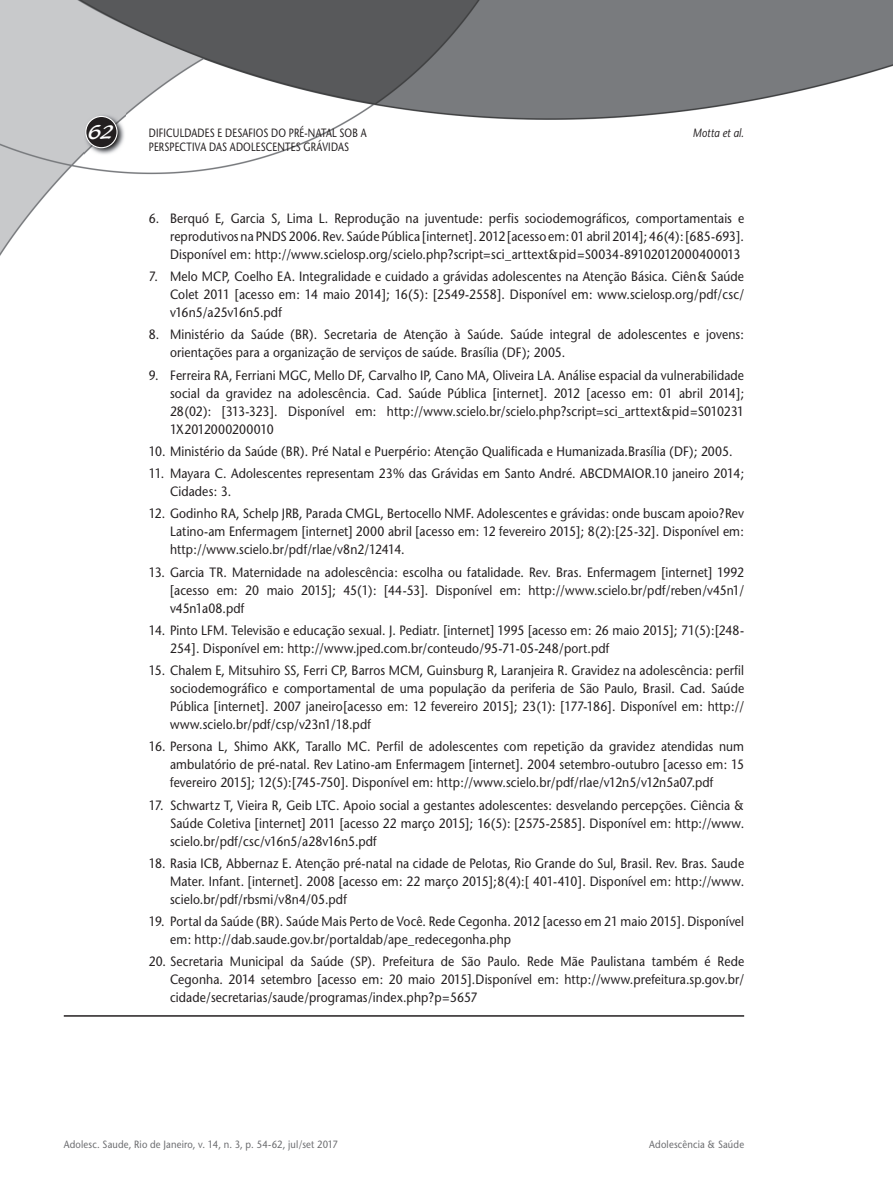
<style>
.page{position:relative;width:893px;height:1191px;background:#fff}
.page>*{position:absolute;margin:0;border:0;box-sizing:border-box;transform-origin:0 0}
.t1{font:21px "Blacklight D";color:#fff}
.t2{font:13.5px/18px "Stone Sans";letter-spacing:.01em;color:#231f20;text-align:justify;scale:.9 1}
.t3{font:12px "Stone Sans";letter-spacing:.02em;color:#231f20;scale:.8 1}
.t4{font:italic 12px "Stone Sans";letter-spacing:.01em;color:#231f20;scale:.85 1}
.t5{font:10.5px "Stone Sans";letter-spacing:.02em;color:#6c6d70;scale:.9 1}
</style>
<div class="page">
<img style="left:0;top:0;width:893px;height:256px">
<img style="left:84px;top:114px;width:41px;height:42px">
<div style="left:86px;top:116px;width:31px;height:32px;background:#231f20;border-radius:50%"></div>
<div style="left:85px;top:116px;width:33px;height:32px;border:1px solid #fff;border-radius:50%"></div>
<hr style="left:64px;top:1015px;width:680px;height:1px;background:#231f20">
<h1 class="t1" style="left:89px;top:119px;width:27px">62</h1>
<p class="t3" style="left:149px;top:125px;width:274px">DIFICULDADES E DESAFIOS DO PRÉ-NATAL SOB A</p>
<p class="t4" style="left:693px;top:125px;width:62px">Motta et al.</p>
<p class="t3" style="left:149px;top:140px;width:252px">PERSPECTIVA DAS ADOLESCENTES GRÁVIDAS</p>
<p class="t2" style="left:170px;top:209px;width:639px;text-indent:-21px">6. Berquó E, Garcia S, Lima L. Reprodução na juventude: perfis sociodemográficos, comportamentais e reprodutivos na PNDS 2006. Rev. Saúde Pública [internet]. 2012 [acesso em: 01 abril 2014]; 46(4): [685-693].<br>Disponível em: http://www.scielosp.org/scielo.php?script=sci_arttext&amp;pid=S0034-89102012000400013</p>
<p class="t2" style="left:170px;top:267px;width:639px;text-indent:-21px">7. Melo MCP, Coelho EA. Integralidade e cuidado a grávidas adolescentes na Atenção Básica. Ciên&amp; Saúde Colet 2011 [acesso em: 14 maio 2014]; 16(5): [2549-2558]. Disponível em: www.scielosp.org/pdf/csc/ v16n5/a25v16n5.pdf</p>
<p class="t2" style="left:170px;top:326px;width:639px;text-indent:-21px">8. Ministério da Saúde (BR). Secretaria de Atenção à Saúde. Saúde integral de adolescentes e jovens: orientações para a organização de serviços de saúde. Brasília (DF); 2005.</p>
<p class="t2" style="left:170px;top:366px;width:639px;text-indent:-21px">9. Ferreira RA, Ferriani MGC, Mello DF, Carvalho IP, Cano MA, Oliveira LA. Análise espacial da vulnerabilidade social da gravidez na adolescência. Cad. Saúde Pública [internet]. 2012 [acesso em: 01 abril 2014]; 28(02): [313-323]. Disponível em: http://www.scielo.br/scielo.php?script=sci_arttext&amp;pid=S010231<br>1X2012000200010</p>
<p class="t2" style="left:149px;top:442px;width:650px">10. Ministério da Saúde (BR). Pré Natal e Puerpério: Atenção Qualificada e Humanizada.Brasília (DF); 2005.</p>
<p class="t2" style="left:170px;top:464px;width:639px;text-indent:-21px">11. Mayara C. Adolescentes representam 23% das Grávidas em Santo André. ABCDMAIOR.10 janeiro 2014;<br>Cidades: 3.</p>
<p class="t2" style="left:170px;top:504px;width:639px;text-indent:-21px">12. Godinho RA, Schelp JRB, Parada CMGL, Bertocello NMF. Adolescentes e grávidas: onde buscam apoio?Rev Latino-am Enfermagem [internet] 2000 abril [acesso em: 12 fevereiro 2015]; 8(2):[25-32]. Disponível em: http://www.scielo.br/pdf/rlae/v8n2/12414.</p>
<p class="t2" style="left:170px;top:563px;width:639px;text-indent:-21px">13. Garcia TR. Maternidade na adolescência: escolha ou fatalidade. Rev. Bras. Enfermagem [internet] 1992 [acesso em: 20 maio 2015]; 45(1): [44-53]. Disponível em: http://www.scielo.br/pdf/reben/v45n1/ v45n1a08.pdf</p>
<p class="t2" style="left:170px;top:621px;width:639px;text-indent:-21px">14. Pinto LFM. Televisão e educação sexual. J. Pediatr. [internet] 1995 [acesso em: 26 maio 2015]; 71(5):[248-<br>254]. Disponível em: http://www.jped.com.br/conteudo/95-71-05-248/port.pdf</p>
<p class="t2" style="left:170px;top:661px;width:639px;text-indent:-21px">15. Chalem E, Mitsuhiro SS, Ferri CP, Barros MCM, Guinsburg R, Laranjeira R. Gravidez na adolescência: perfil sociodemográfico e comportamental de uma população da periferia de São Paulo, Brasil. Cad. Saúde Pública [internet]. 2007 janeiro[acesso em: 12 fevereiro 2015]; 23(1): [177-186]. Disponível em: http:// www.scielo.br/pdf/csp/v23n1/18.pdf</p>
<p class="t2" style="left:170px;top:737px;width:639px;text-indent:-21px">16. Persona L, Shimo AKK, Tarallo MC. Perfil de adolescentes com repetição da gravidez atendidas num ambulatório de pré-natal. Rev Latino-am Enfermagem [internet]. 2004 setembro-outubro [acesso em: 15 fevereiro 2015]; 12(5):[745-750]. Disponível em: http://www.scielo.br/pdf/rlae/v12n5/v12n5a07.pdf</p>
<p class="t2" style="left:170px;top:796px;width:639px;text-indent:-21px">17. Schwartz T, Vieira R, Geib LTC. Apoio social a gestantes adolescentes: desvelando percepções. Ciência &amp; Saúde Coletiva [internet] 2011 [acesso 22 março 2015]; 16(5): [2575-2585]. Disponível em: http://www. scielo.br/pdf/csc/v16n5/a28v16n5.pdf</p>
<p class="t2" style="left:170px;top:854px;width:639px;text-indent:-21px">18. Rasia ICB, Abbernaz E. Atenção pré-natal na cidade de Pelotas, Rio Grande do Sul, Brasil. Rev. Bras. Saude Mater. Infant. [internet]. 2008 [acesso em: 22 março 2015];8(4):[ 401-410]. Disponível em: http://www. scielo.br/pdf/rbsmi/v8n4/05.pdf</p>
<p class="t2" style="left:170px;top:912px;width:639px;text-indent:-21px">19. Portal da Saúde (BR). Saúde Mais Perto de Você. Rede Cegonha. 2012 [acesso em 21 maio 2015]. Disponível em: http://dab.saude.gov.br/portaldab/ape_redecegonha.php</p>
<p class="t2" style="left:170px;top:952px;width:639px;text-indent:-21px">20. Secretaria Municipal da Saúde (SP). Prefeitura de São Paulo. Rede Mãe Paulistana também é Rede Cegonha. 2014 setembro [acesso em: 20 maio 2015].Disponível em: http://www.prefeitura.sp.gov.br/ cidade/secretarias/saude/programas/index.php?p=5657</p>
<p class="t5" style="left:64px;top:1137px;width:306px">Adolesc. Saude, Rio de Janeiro, v. 14, n. 3, p. 54-62, jul/set 2017</p>
<p class="t5" style="left:649px;top:1137px;width:107px">Adolescência &amp; Saúde</p>
</div>
